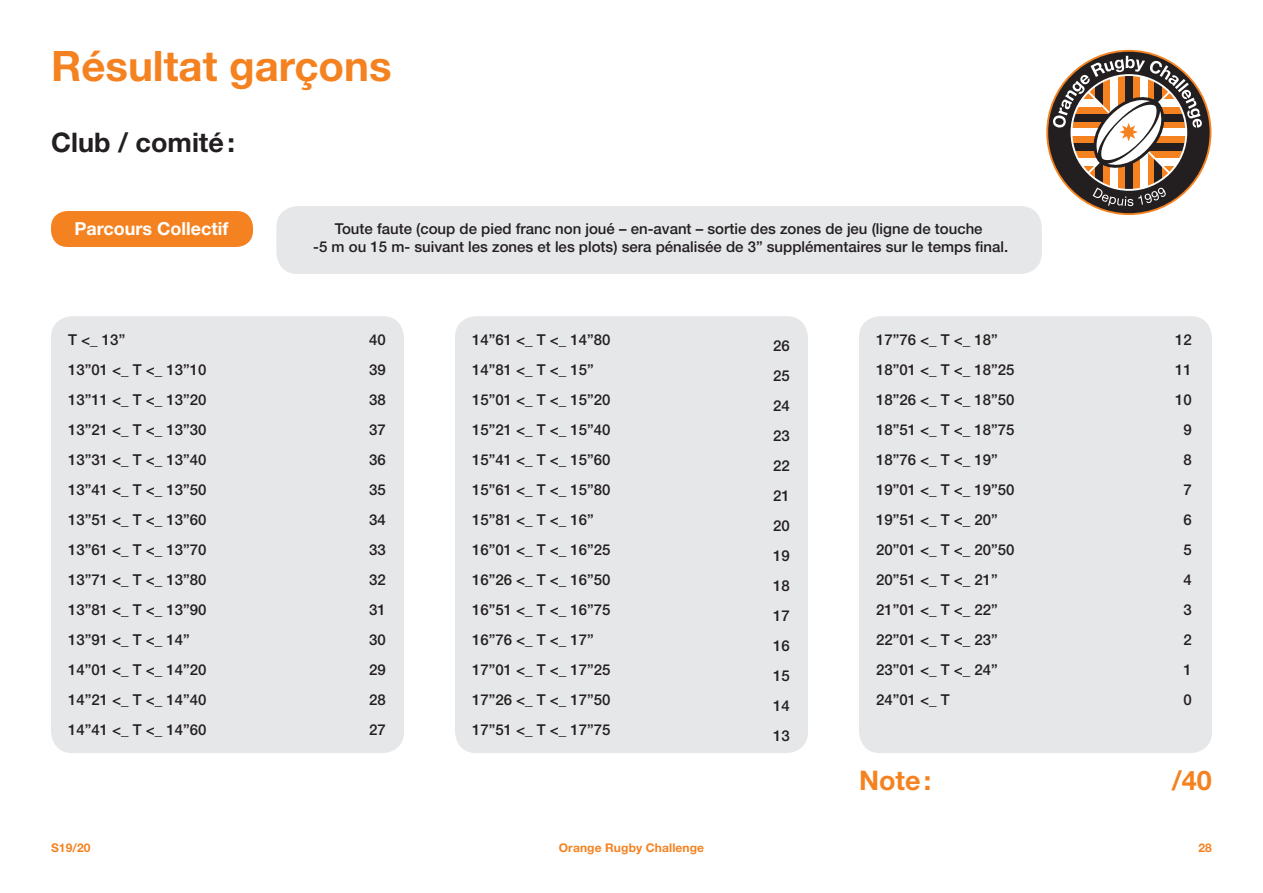
<style>
.page{position:relative;width:1263px;height:893px;background:#fff}
.page>*{position:absolute;margin:0;border:0;box-sizing:border-box;transform-origin:0 0}
.t1{font:700 42px "Helvetica Neue LT Std";color:#f58220}
.t2{font:700 27px "Helvetica Neue LT Std";color:#231f20}
.t3{font:700 27px "Helvetica Neue LT Std";color:#f58220}
.t4{font:700 18px "Helvetica Neue LT Std";color:#fff}
.t5{font:500 15px "Helvetica Neue LT Std";color:#231f20}
.t6{font:700 12px "Helvetica Neue LT Std";letter-spacing:.01em;color:#f58220}
</style>
<div class="page">
<div style="left:51px;top:316px;width:353px;height:437px;background:#e6e7e9;border-radius:21px"></div>
<div style="left:455px;top:316px;width:353px;height:437px;background:#e6e7e9;border-radius:21px"></div>
<div style="left:859px;top:316px;width:353px;height:437px;background:#e6e7e9;border-radius:21px"></div>
<div style="left:51px;top:211px;width:202px;height:36px;background:#f58220;border-radius:16px"></div>
<div style="left:276px;top:206px;width:766px;height:68px;background:#e6e7e9;border-radius:21px"></div>
<svg style="left:1046px;top:50px;width:165px;height:165px"></svg>
<p class="t1" style="left:51px;top:40px;width:342px">Résultat garçons</p>
<p class="t2" style="left:51px;top:125px;width:185px">Club / comité:</p>
<p class="t4" style="left:75px;top:218px;width:155px">Parcours Collectif</p>
<p class="t5" style="left:335px;top:220px;width:649px">Toute faute (coup de pied franc non joué – en-avant – sortie des zones de jeu (ligne de touche</p>
<p class="t5" style="left:313px;top:238px;width:697px">-5 m ou 15 m- suivant les zones et les plots) sera pénalisée de 3” supplémentaires sur le temps final.</p>
<p class="t5" style="left:68px;top:331px;width:59px">T &lt;_ 13’’</p>
<p class="t5" style="left:68px;top:361px;width:140px">13”01 &lt;_ T &lt;_ 13”10</p>
<p class="t5" style="left:68px;top:391px;width:140px">13”11 &lt;_ T &lt;_ 13”20</p>
<p class="t5" style="left:68px;top:421px;width:140px">13”21 &lt;_ T &lt;_ 13”30</p>
<p class="t5" style="left:68px;top:451px;width:140px">13”31 &lt;_ T &lt;_ 13”40</p>
<p class="t5" style="left:68px;top:481px;width:140px">13”41 &lt;_ T &lt;_ 13”50</p>
<p class="t5" style="left:68px;top:511px;width:140px">13”51 &lt;_ T &lt;_ 13”60</p>
<p class="t5" style="left:68px;top:541px;width:140px">13”61 &lt;_ T &lt;_ 13”70</p>
<p class="t5" style="left:68px;top:571px;width:140px">13”71 &lt;_ T &lt;_ 13”80</p>
<p class="t5" style="left:68px;top:601px;width:140px">13”81 &lt;_ T &lt;_ 13”90</p>
<p class="t5" style="left:68px;top:631px;width:123px">13”91 &lt;_ T &lt;_ 14”</p>
<p class="t5" style="left:68px;top:661px;width:140px">14”01 &lt;_ T &lt;_ 14”20</p>
<p class="t5" style="left:68px;top:691px;width:140px">14”21 &lt;_ T &lt;_ 14”40</p>
<p class="t5" style="left:68px;top:721px;width:140px">14”41 &lt;_ T &lt;_ 14”60</p>
<p class="t5" style="left:369px;top:331px;width:18px">40</p>
<p class="t5" style="left:369px;top:361px;width:18px">39</p>
<p class="t5" style="left:369px;top:391px;width:18px">38</p>
<p class="t5" style="left:369px;top:421px;width:18px">37</p>
<p class="t5" style="left:369px;top:451px;width:18px">36</p>
<p class="t5" style="left:369px;top:481px;width:18px">35</p>
<p class="t5" style="left:369px;top:511px;width:18px">34</p>
<p class="t5" style="left:369px;top:541px;width:18px">33</p>
<p class="t5" style="left:369px;top:571px;width:18px">32</p>
<p class="t5" style="left:369px;top:601px;width:18px">31</p>
<p class="t5" style="left:369px;top:631px;width:18px">30</p>
<p class="t5" style="left:369px;top:661px;width:18px">29</p>
<p class="t5" style="left:369px;top:691px;width:18px">28</p>
<p class="t5" style="left:369px;top:721px;width:18px">27</p>
<p class="t5" style="left:472px;top:331px;width:140px">14”61 &lt;_ T &lt;_ 14”80</p>
<p class="t5" style="left:472px;top:361px;width:123px">14”81 &lt;_ T &lt;_ 15”</p>
<p class="t5" style="left:472px;top:391px;width:140px">15”01 &lt;_ T &lt;_ 15”20</p>
<p class="t5" style="left:472px;top:421px;width:140px">15”21 &lt;_ T &lt;_ 15”40</p>
<p class="t5" style="left:472px;top:451px;width:140px">15”41 &lt;_ T &lt;_ 15”60</p>
<p class="t5" style="left:472px;top:481px;width:140px">15”61 &lt;_ T &lt;_ 15”80</p>
<p class="t5" style="left:472px;top:511px;width:123px">15”81 &lt;_ T &lt;_ 16”</p>
<p class="t5" style="left:472px;top:541px;width:140px">16”01 &lt;_ T &lt;_ 16”25</p>
<p class="t5" style="left:472px;top:571px;width:140px">16”26 &lt;_ T &lt;_ 16”50</p>
<p class="t5" style="left:472px;top:601px;width:140px">16”51 &lt;_ T &lt;_ 16”75</p>
<p class="t5" style="left:472px;top:631px;width:123px">16”76 &lt;_ T &lt;_ 17”</p>
<p class="t5" style="left:472px;top:661px;width:140px">17”01 &lt;_ T &lt;_ 17”25</p>
<p class="t5" style="left:472px;top:691px;width:140px">17”26 &lt;_ T &lt;_ 17”50</p>
<p class="t5" style="left:472px;top:721px;width:140px">17”51 &lt;_ T &lt;_ 17”75</p>
<p class="t5" style="left:773px;top:336px;width:18px">26</p>
<p class="t5" style="left:773px;top:366px;width:18px">25</p>
<p class="t5" style="left:773px;top:396px;width:18px">24</p>
<p class="t5" style="left:773px;top:426px;width:18px">23</p>
<p class="t5" style="left:773px;top:456px;width:18px">22</p>
<p class="t5" style="left:773px;top:486px;width:18px">21</p>
<p class="t5" style="left:773px;top:516px;width:18px">20</p>
<p class="t5" style="left:773px;top:546px;width:18px">19</p>
<p class="t5" style="left:773px;top:576px;width:18px">18</p>
<p class="t5" style="left:773px;top:606px;width:18px">17</p>
<p class="t5" style="left:773px;top:636px;width:18px">16</p>
<p class="t5" style="left:773px;top:666px;width:18px">15</p>
<p class="t5" style="left:773px;top:696px;width:18px">14</p>
<p class="t5" style="left:773px;top:726px;width:18px">13</p>
<p class="t5" style="left:876px;top:331px;width:123px">17”76 &lt;_ T &lt;_ 18”</p>
<p class="t5" style="left:876px;top:361px;width:140px">18”01 &lt;_ T &lt;_ 18”25</p>
<p class="t5" style="left:876px;top:391px;width:140px">18”26 &lt;_ T &lt;_ 18”50</p>
<p class="t5" style="left:876px;top:421px;width:140px">18”51 &lt;_ T &lt;_ 18”75</p>
<p class="t5" style="left:876px;top:451px;width:123px">18”76 &lt;_ T &lt;_ 19”</p>
<p class="t5" style="left:876px;top:481px;width:140px">19”01 &lt;_ T &lt;_ 19”50</p>
<p class="t5" style="left:876px;top:511px;width:123px">19”51 &lt;_ T &lt;_ 20”</p>
<p class="t5" style="left:876px;top:541px;width:140px">20”01 &lt;_ T &lt;_ 20”50</p>
<p class="t5" style="left:876px;top:571px;width:123px">20”51 &lt;_ T &lt;_ 21”</p>
<p class="t5" style="left:876px;top:601px;width:123px">21”01 &lt;_ T &lt;_ 22”</p>
<p class="t5" style="left:876px;top:631px;width:123px">22”01 &lt;_ T &lt;_ 23”</p>
<p class="t5" style="left:876px;top:661px;width:123px">23”01 &lt;_ T &lt;_ 24”</p>
<p class="t5" style="left:876px;top:691px;width:75px">24”01 &lt;_ T</p>
<p class="t5" style="left:1175px;top:330px;width:18px">12</p>
<p class="t5" style="left:1175px;top:360px;width:18px">11</p>
<p class="t5" style="left:1175px;top:390px;width:18px">10</p>
<p class="t5" style="left:1183px;top:420px;width:10px">9</p>
<p class="t5" style="left:1183px;top:450px;width:10px">8</p>
<p class="t5" style="left:1183px;top:480px;width:10px">7</p>
<p class="t5" style="left:1183px;top:510px;width:10px">6</p>
<p class="t5" style="left:1183px;top:540px;width:10px">5</p>
<p class="t5" style="left:1183px;top:570px;width:10px">4</p>
<p class="t5" style="left:1183px;top:600px;width:10px">3</p>
<p class="t5" style="left:1183px;top:630px;width:10px">2</p>
<p class="t5" style="left:1183px;top:660px;width:10px">1</p>
<p class="t5" style="left:1183px;top:690px;width:10px">0</p>
<p class="t3" style="left:859px;top:764px;width:74px">Note:</p>
<p class="t3" style="left:1172px;top:764px;width:42px">/40</p>
<p class="t6" style="left:51px;top:840px;width:41px">S19/20</p>
<p class="t6" style="left:559px;top:840px;width:147px">Orange Rugby Challenge</p>
<p class="t6" style="left:1198px;top:840px;width:15px">28</p>
</div>
